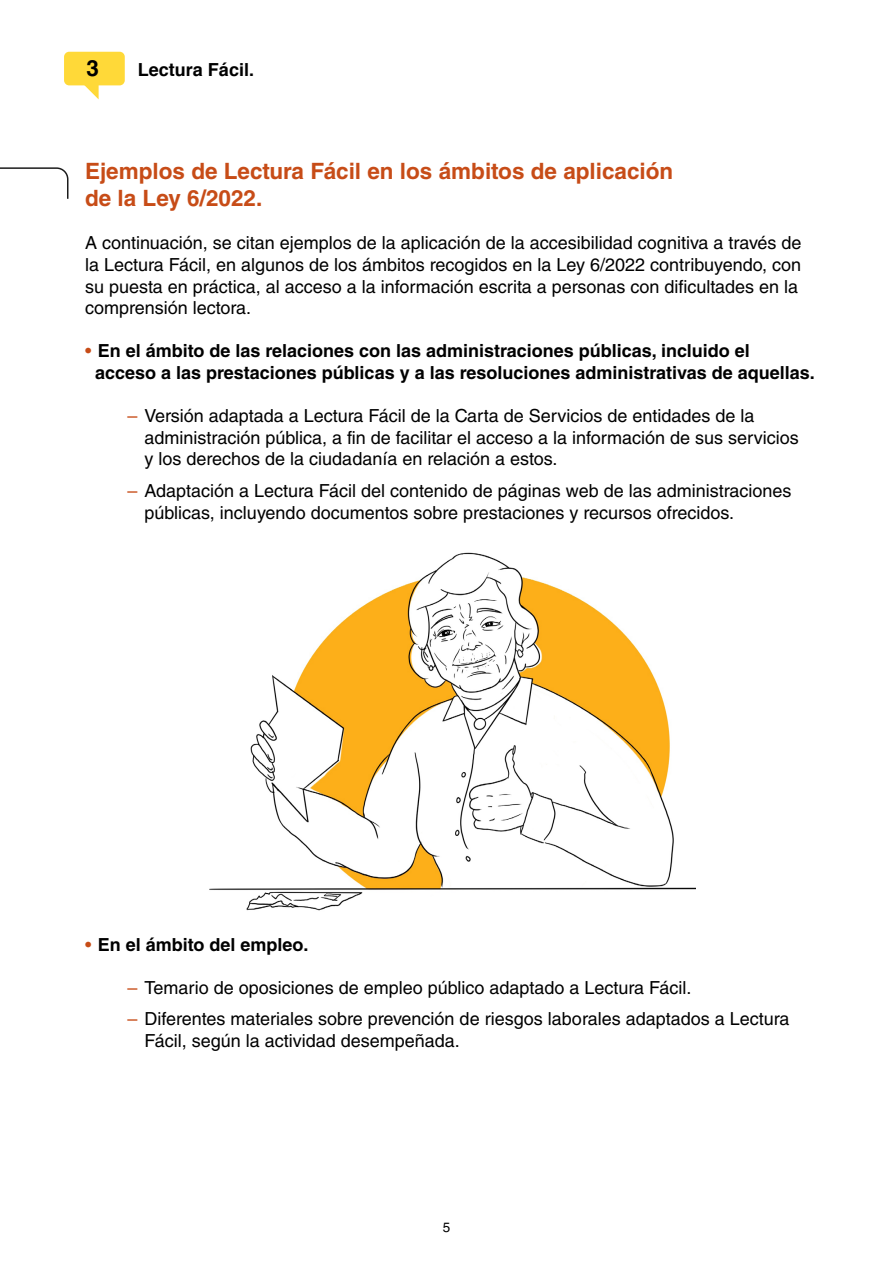
<style>
.page{position:relative;width:893px;height:1263px;background:#fff}
.page>*{position:absolute;margin:0;border:0;box-sizing:border-box;transform-origin:0 0}
.t1{font:700 22.5px "Helvetica LT Std";color:#c74c17}
.t2{font:700 22.5px "Helvetica LT Std";color:#000}
.t3{font:18px/21.6px "Helvetica LT Std";color:#000}
.t4{font:700 18px/21.6px "Helvetica LT Std";color:#000}
.t5{font:700 18px "Helvetica";color:#000}
.t6{font:13.5px "Helvetica LT Std";color:#000}
.s1{font-weight:400;color:#c74c17}
.s2{color:#c74c17}
</style>
<div class="page">
<svg style="left:84px;top:85px;width:15px;height:14px"></svg>
<div style="left:64px;top:52px;width:61px;height:33px;background:#ffd938;border-radius:5px"></div>
<img style="left:209px;top:552px;width:486px;height:359px">
<svg style="left:0;top:167px;width:69px;height:32px"></svg>
<p class="t2" style="left:86px;top:54px;width:14px">3</p>
<p class="t5" style="left:138px;top:55px;width:118px">Lectura Fácil.</p>
<p class="t1" style="left:85px;top:158px;width:590px">Ejemplos de Lectura Fácil en los ámbitos de aplicación</p>
<p class="t1" style="left:85px;top:185px;width:179px">de la Ley 6/2022.</p>
<p class="t3" style="left:85px;top:232px;width:718px">A continuación, se citan ejemplos de la aplicación de la accesibilidad cognitiva a través de la Lectura Fácil, en algunos de los ámbitos recogidos en la Ley 6/2022 contribuyendo, con su puesta en práctica, al acceso a la información escrita a personas con dificultades en la comprensión lectora.</p>
<p class="t4" style="left:95px;top:340px;width:721px;text-indent:-10px"><span class="s1">•</span> En el ámbito de las relaciones con las administraciones públicas, incluido el acceso a las prestaciones públicas y a las resoluciones administrativas de aquellas.</p>
<p class="t3" style="left:145px;top:405px;width:656px;text-indent:-17px"><span class="s2">–</span> Versión adaptada a Lectura Fácil de la Carta de Servicios de entidades de la administración pública, a fin de facilitar el acceso a la información de sus servicios y los derechos de la ciudadanía en relación a estos.</p>
<p class="t3" style="left:145px;top:480px;width:648px;text-indent:-17px"><span class="s2">–</span> Adaptación a Lectura Fácil del contenido de páginas web de las administraciones públicas, incluyendo documentos sobre prestaciones y recursos ofrecidos.</p>
<p class="t4" style="left:85px;top:933px;width:225px"><span class="s1">•</span> En el ámbito del empleo.</p>
<p class="t3" style="left:128px;top:977px;width:565px"><span class="s2">–</span> Temario de oposiciones de empleo público adaptado a Lectura Fácil.</p>
<p class="t3" style="left:145px;top:1008px;width:646px;text-indent:-17px"><span class="s2">–</span> Diferentes materiales sobre prevención de riesgos laborales adaptados a Lectura<br>Fácil, según la actividad desempeñada.</p>
<p class="t6" style="left:443px;top:1220px;width:9px">5</p>
</div>
